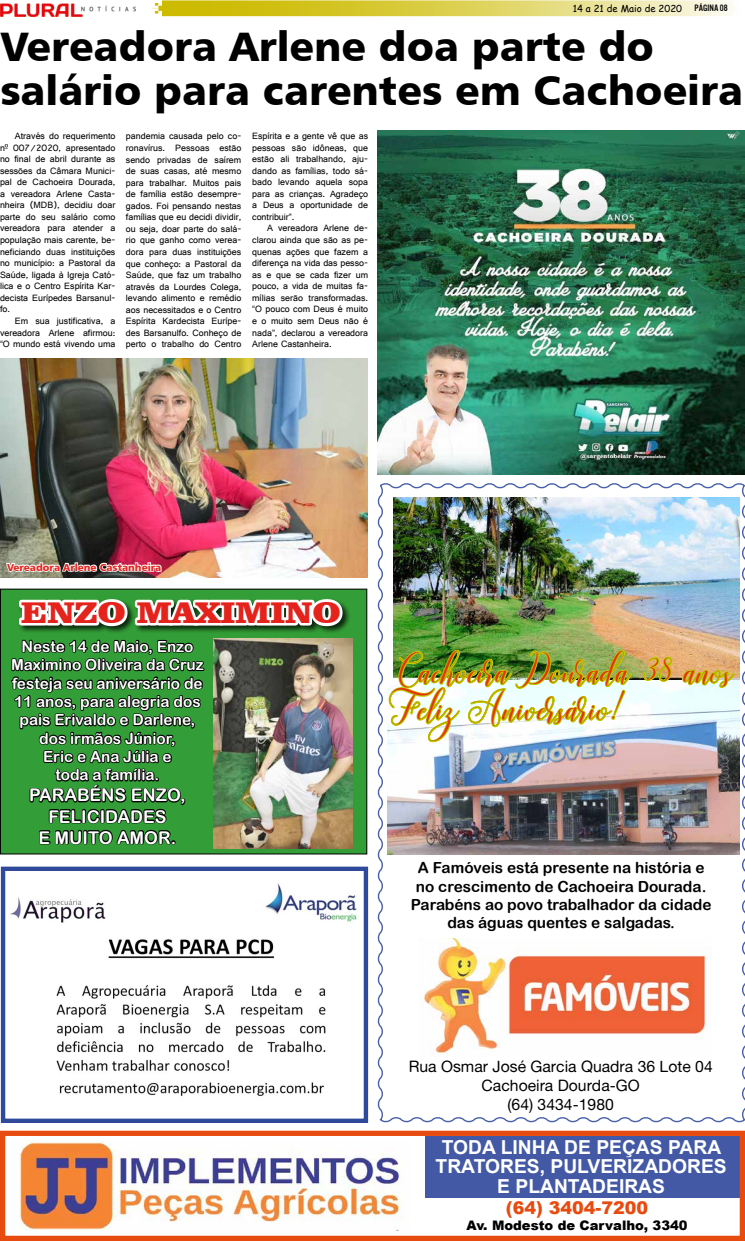
<style>
.page{position:relative;width:745px;height:1241px;background:#fff}
.page>*{position:absolute;margin:0;border:0;box-sizing:border-box;transform-origin:0 0}
.t1{font:41.12px/43.8px "Humanist 777 BT Black B";color:#000}
.t2{font:900 30.62px "Clarendon BT";color:#e5231d;scale:1.1 1}
.t3{font:26.25px "Mariana Oghawa";color:#e63312}
.t4{font:700 19.25px/19.2px "Arial";color:#fff;text-align:center}
.t5{font:17.5px/21px "Arial Rounded MT Bold";color:#fff;text-align:center}
.t6{font:900 17.5px "Arial";color:#e84b0f}
.t7{font:15.75px/18.9px "Alte Haas Grotesk";color:#000;text-align:center}
.t8{font:15.31px/18.4px "Arial Rounded MT Bold";color:#fff;text-align:center}
.t9{font:15.31px/18.4px "Arial Rounded MT Bold";color:#000;text-align:center}
.t10{font:900 13.12px "Arial";color:#000}
.t11{font:10.06px "Humanist 777 BT Black B";color:#e5231d}
.t12{font:9.62px/11.5px "Gautami";color:#000;text-align:justify}
.t13{font:9.62px "Comic Sans MS";color:#000}
.t14{font:9.62px "U.S.101";color:#000}
</style>
<div class="page">
<img style="left:0;top:358px;width:367px;height:219px">
<img style="left:1px;top:3px;width:135px;height:14px">
<svg style="left:151px;top:0;width:582px;height:16px;background:#dfd462"></svg>
<div style="left:425px;top:1135px;width:314px;height:62px;background:#4359a5"></div>
<div style="left:0;top:1130px;width:744px;height:110px;border:5px solid #e84b0f"></div>
<img style="left:20px;top:1140px;width:384px;height:90px">
<img style="left:10px;top:883px;width:347px;height:213px">
<div style="left:1px;top:866px;width:367px;height:256px;border:4px solid #304a9b"></div>
<svg style="left:377px;top:483px;width:367px;height:640px"></svg>
<img style="left:419px;top:938px;width:290px;height:117px">
<img style="left:387px;top:673px;width:352px;height:181px">
<img style="left:393px;top:497px;width:346px;height:182px">
<img style="left:388px;top:618px;width:285px;height:249px">
<img style="left:681px;top:659px;width:54px;height:171px">
<div style="left:0;top:589px;width:366px;height:264px;background:#339d37"></div>
<img style="left:213px;top:638px;width:140px;height:210px">
<img style="left:5px;top:560px;width:341px;height:286px">
<img style="left:377px;top:130px;width:367px;height:345px">
<p class="t13" style="left:572px;top:1px;width:111px">14 a 21 de Maio de 2020</p>
<p class="t14" style="left:694px;top:2px;width:35px">PÁGINa 08</p>
<h1 class="t1" style="left:0;top:24px;width:744px">Vereadora Arlene doa parte do salário para carentes em Cachoeira</h1>
<p class="t12" style="left:126px;top:130px;width:117px">pandemia causada pelo co&shy;ronavírus. Pessoas estão sendo privadas de saírem de suas casas, até mesmo para trabalhar. Muitos pais de família estão desempre&shy;gados. Foi pensando nestas famílias que eu decidi dividir, ou seja, doar parte do salá&shy;rio que ganho como verea&shy;dora para duas instituições que conheço: a Pastoral da Saúde, que faz um trabalho através da Lourdes Colega, levando alimento e remédio aos necessitados e o Centro Espírita Kardecista Eurípe&shy;des Barsanulfo. Conheço de perto o trabalho do Centro</p>
<p class="t12" style="left:0;top:130px;width:117px;text-indent:15px">Através do requerimento nº 007/2020, apresentado no final de abril durante as sessões da Câmara Munici&shy;pal de Cachoeira Dourada, a vereadora Arlene Casta&shy;nheira (MDB), decidiu doar parte do seu salário como vereadora para atender a população mais carente, be&shy;neficiando duas instituições no município: a Pastoral da Saúde, ligada à Igreja Cató&shy;lica e o Centro Espírita Kar&shy;decista Eurípedes Barsanul&shy;fo.</p>
<p class="t12" style="left:0;top:315px;width:117px;text-indent:15px">Em sua justificativa, a vereadora Arlene afirmou: “O mundo está vivendo uma</p>
<p class="t12" style="left:252px;top:130px;width:117px">Espírita e a gente vê que as pessoas são idôneas, que estão ali trabalhando, aju&shy;dando as famílias, todo sá&shy;bado levando aquela sopa para as crianças. Agradeço a Deus a oportunidade de contribuir”.</p>
<p class="t12" style="left:252px;top:222px;width:117px;text-indent:15px">A vereadora Arlene de&shy;clarou ainda que são as pe&shy;quenas ações que fazem a diferença na vida das pesso&shy;as e que se cada fizer um pouco, a vida de muitas fa&shy;mílias serão transformadas. “O pouco com Deus é muito e o muito sem Deus não é nada”, declarou a vereadora Arlene Castanheira.</p>
<p class="t11" style="left:7px;top:560px;width:156px">Vereadora Arlene Castanheira</p>
<h2 class="t2" style="left:21px;top:593px;width:292px">ENZO MAXIMINO</h2>
<h3 class="t8" style="left:11px;top:637px;width:194px">Neste 14 de Maio, Enzo<br>Maximino Oliveira da Cruz festeja seu aniversário de<br>11 anos, para alegria dos pais Erivaldo e Darlene, dos irmãos Júnior,<br>Eric e Ana Júlia e<br>toda a família.</h3>
<h3 class="t5" style="left:29px;top:784px;width:158px">PARABÉNS ENZO,<br>FELICIDADES<br>E MUITO AMOR.</h3>
<h3 class="t3" style="left:399px;top:653px;width:335px">Cachoeira Dourada 38 anos</h3>
<h3 class="t3" style="left:391px;top:690px;width:235px">Feliz Aniversário!</h3>
<h3 class="t9" style="left:410px;top:858px;width:302px">A Famóveis está presente na história e no crescimento de Cachoeira Dourada.<br>Parabéns ao povo trabalhador da cidade das águas quentes e salgadas.</h3>
<h3 class="t7" style="left:408px;top:1056px;width:305px">Rua Osmar José Garcia Quadra 36 Lote 04<br>Cachoeira Dourda-GO<br>(64) 3434-1980</h3>
<h3 class="t4" style="left:435px;top:1137px;width:292px">TODA LINHA DE PEÇAS PARA<br>TRATORES, PULVERIZADORES<br>E PLANTADEIRAS</h3>
<h3 class="t6" style="left:505px;top:1194px;width:143px">(64) 3404-7200</h3>
<h3 class="t10" style="left:466px;top:1215px;width:222px">Av. Modesto de Carvalho, 3340</h3>
</div>
